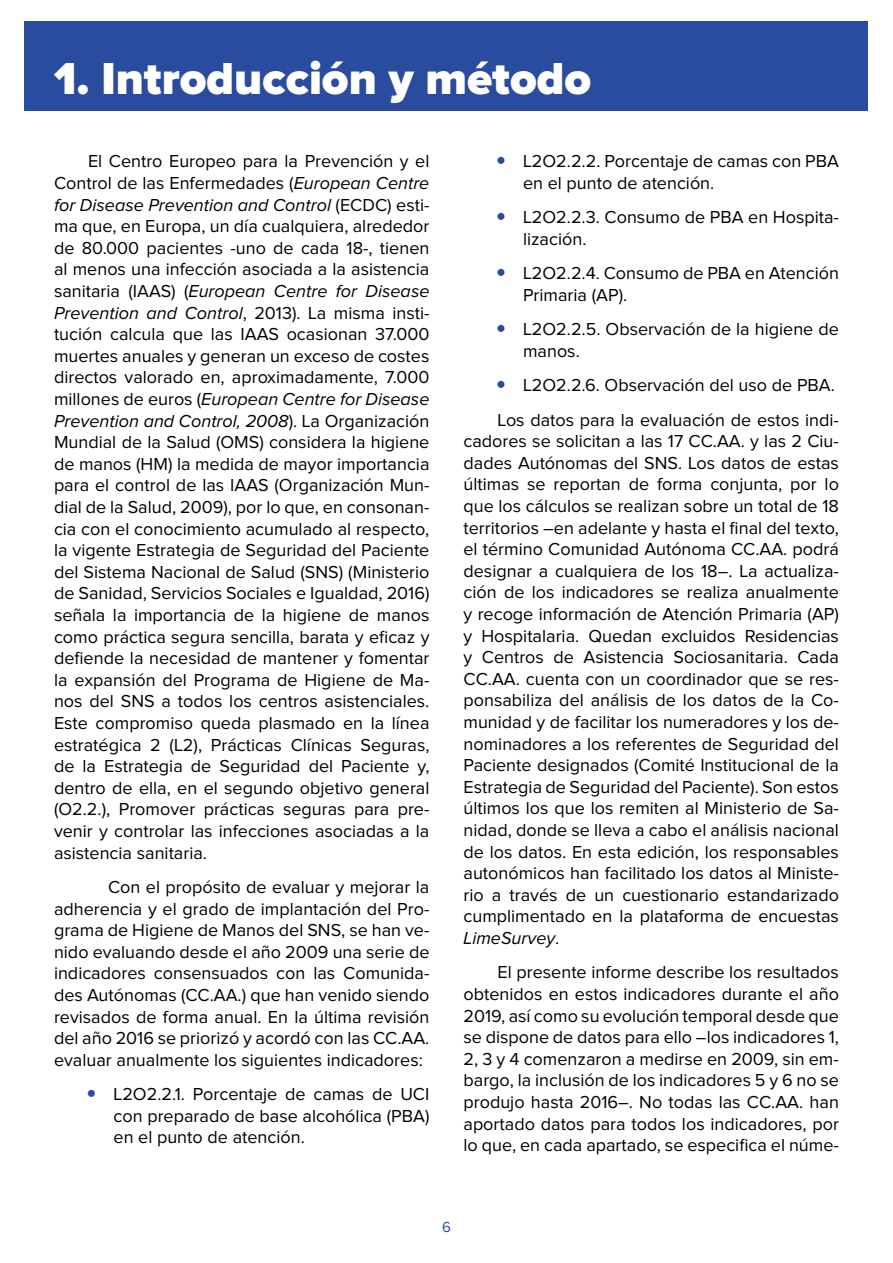
<style>
.page{position:relative;width:893px;height:1263px;background:#fff}
.page>*{position:absolute;margin:0;border:0;box-sizing:border-box;transform-origin:0 0}
.t1{font:900 46.35px "Proxima Nova";color:#fff}
.t2{font:18px/21.6px "Proxima Nova";color:#000;text-align:justify}
.t3{font:15px "Proxima Nova";color:#2a4c9f}
.s1{font-style:italic}
</style>
<div class="page">
<div style="left:25px;top:22px;width:843px;height:89px;background:#2a4c9f"></div>
<p class="t1" style="left:54px;top:57px;width:539px">1. Introducción y método</p>
<p class="t2" style="left:54px;top:151px;width:377px;text-indent:34px">El Centro Europeo para la Prevención y el Control de las Enfermedades (<span class="s1">European Centre for Disease Prevention and Control</span> (ECDC) esti&shy;ma que, en Europa, un día cualquiera, alrededor de 80.000 pacientes -uno de cada 18-, tienen al menos una infección asociada a la asistencia sanitaria (IAAS) (<span class="s1">European Centre for Disease Prevention and Control</span>, 2013). La misma insti&shy;tución calcula que las IAAS ocasionan 37.000 muertes anuales y generan un exceso de costes directos valorado en, aproximadamente, 7.000 millones de euros (<span class="s1">European Centre for Disease Prevention and Control, 2008</span>). La Organización Mundial de la Salud (OMS) considera la higiene de manos (HM) la medida de mayor importancia para el control de las IAAS (Organización Mun&shy;dial de la Salud, 2009), por lo que, en consonan&shy;cia con el conocimiento acumulado al respecto, la vigente Estrategia de Seguridad del Paciente del Sistema Nacional de Salud (SNS) (Ministerio de Sanidad, Servicios Sociales e Igualdad, 2016) señala la importancia de la higiene de manos como práctica segura sencilla, barata y efcaz y defende la necesidad de mantener y fomentar la expansión del Programa de Higiene de Ma&shy;nos del SNS a todos los centros asistenciales.<br>Este compromiso queda plasmado en la línea estratégica 2 (L2), Prácticas Clínicas Seguras, de la Estrategia de Seguridad del Paciente y, dentro de ella, en el segundo objetivo general (O2.2.), Promover prácticas seguras para pre&shy;venir y controlar las infecciones asociadas a la asistencia sanitaria.</p>
<p class="t2" style="left:54px;top:877px;width:377px;text-indent:54px">Con el propósito de evaluar y mejorar la adherencia y el grado de implantación del Pro&shy;grama de Higiene de Manos del SNS, se han ve&shy;nido evaluando desde el año 2009 una serie de indicadores consensuados con las Comunida&shy;des Autónomas (CC.AA.) que han venido siendo revisados de forma anual. En la última revisión del año 2016 se priorizó y acordó con las CC.AA. evaluar anualmente los siguientes indicadores:</p>
<p class="t2" style="left:114px;top:1084px;width:317px">L2O2.2.1. Porcentaje de camas de UCI con preparado de base alcohólica (PBA) en el punto de atención.</p>
<p class="t2" style="left:523px;top:151px;width:317px">L2O2.2.2. Porcentaje de camas con PBA en el punto de atención.</p>
<p class="t2" style="left:523px;top:207px;width:317px">L2O2.2.3. Consumo de PBA en Hospita&shy;lización.</p>
<p class="t2" style="left:523px;top:263px;width:317px">L2O2.2.4. Consumo de PBA en Atención<br>Primaria (AP).</p>
<p class="t2" style="left:523px;top:319px;width:317px">L2O2.2.5. Observación de la higiene de manos.</p>
<p class="t2" style="left:523px;top:375px;width:313px">L2O2.2.6. Observación del uso de PBA.</p>
<p class="t2" style="left:463px;top:409px;width:377px;text-indent:34px">Los datos para la evaluación de estos indi&shy;cadores se solicitan a las 17 CC.AA. y las 2 Ciu&shy;dades Autónomas del SNS. Los datos de estas últimas se reportan de forma conjunta, por lo que los cálculos se realizan sobre un total de 18 territorios –en adelante y hasta el fnal del texto, el término Comunidad Autónoma CC.AA. podrá designar a cualquiera de los 18–. La actualiza&shy;ción de los indicadores se realiza anualmente y recoge información de Atención Primaria (AP) y Hospitalaria. Quedan excluidos Residencias y Centros de Asistencia Sociosanitaria. Cada CC.AA. cuenta con un coordinador que se res&shy;ponsabiliza del análisis de los datos de la Co&shy;munidad y de facilitar los numeradores y los de&shy;nominadores a los referentes de Seguridad del Paciente designados (Comité Institucional de la Estrategia de Seguridad del Paciente). Son estos últimos los que los remiten al Ministerio de Sa&shy;nidad, donde se lleva a cabo el análisis nacional de los datos. En esta edición, los responsables autonómicos han facilitado los datos al Ministe&shy;rio a través de un cuestionario estandarizado cumplimentado en la plataforma de encuestas <span class="s1">LimeSurvey</span>.</p>
<p class="t2" style="left:463px;top:962px;width:377px;text-indent:34px">El presente informe describe los resultados obtenidos en estos indicadores durante el año 2019, así como su evolución temporal desde que se dispone de datos para ello –los indicadores 1, 2, 3 y 4 comenzaron a medirse en 2009, sin em&shy;bargo, la inclusión de los indicadores 5 y 6 no se produjo hasta 2016–. No todas las CC.AA. han aportado datos para todos los indicadores, por lo que, en cada apartado, se especifca el núme-</p>
<p class="t3" style="left:442px;top:1220px;width:10px">6</p>
</div>
